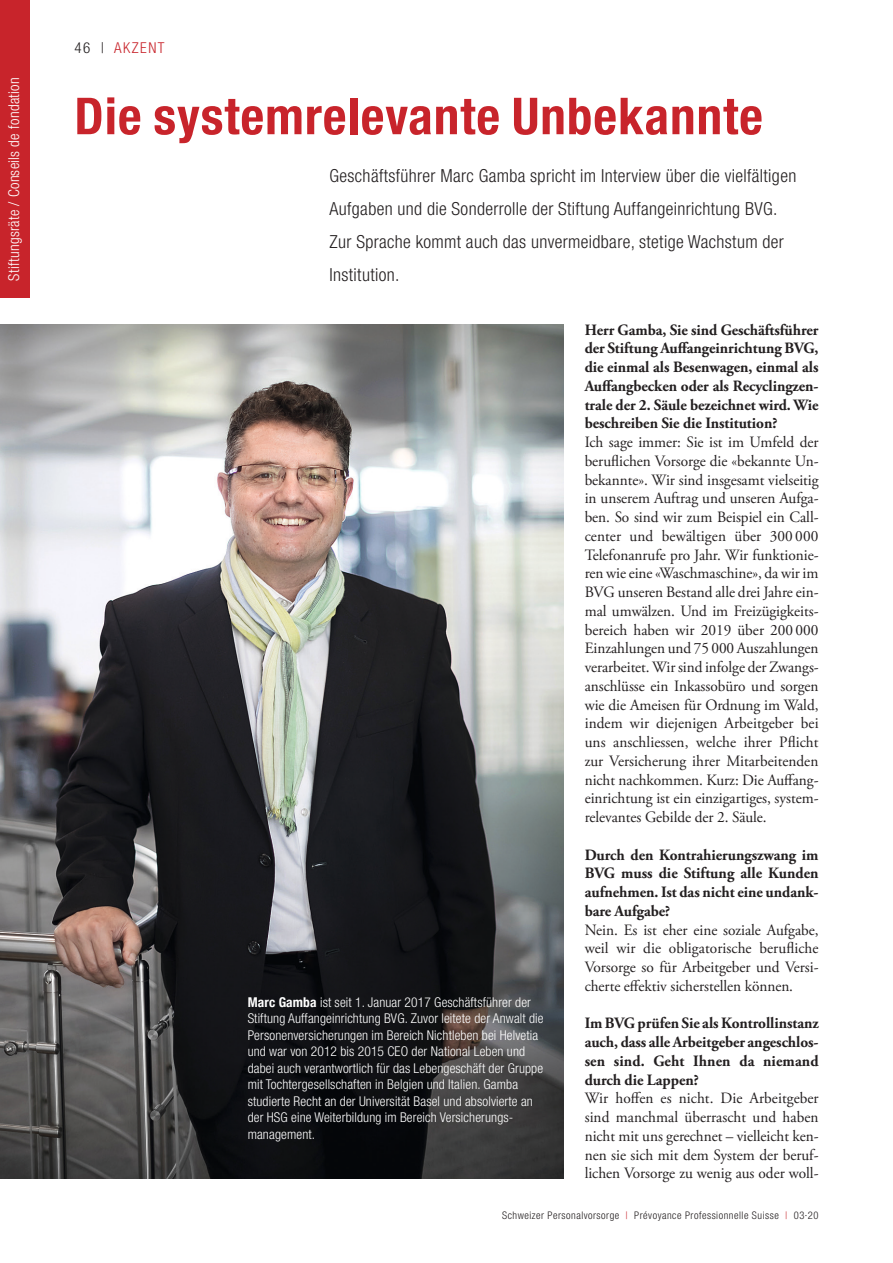
<style>
.page{position:relative;width:893px;height:1263px;background:#fff}
.page>*{position:absolute;margin:0;border:0;box-sizing:border-box;transform-origin:0 0}
.Haupttitel_R{font:700 condensed 51px "Helvetica Neue LT Com";letter-spacing:.02em;color:#c8242b}
.Lead_DE{font:300 condensed 18px/33px "Helvetica Neue LT Com";letter-spacing:.02em;color:#231f20}
.Body_oE_DE{font:15.75px/18.8px "Adobe Garamond Pro";letter-spacing:-.005em;color:#231f20;text-align:justify}
.Body_oE_bold_DE{font:700 15.75px/18.8px "Adobe Garamond Pro";letter-spacing:-.005em;color:#231f20;text-align:justify}
.Kasten_Text_f_Einzug{font:300 condensed 15px "Helvetica Neue LT Com";letter-spacing:.02em;color:#fff}
.t1{font:300 condensed 15px "Helvetica Neue LT Com";letter-spacing:.1em;color:#c8242b}
.Kasten_Text_oE_DE{font:300 condensed 13.5px/16.5px "Helvetica Neue LT Com";letter-spacing:.01em;color:#fff}
.t2{font:300 condensed 10.5px "Helvetica Neue LT Com";letter-spacing:.05em;color:#231f20}
.s1{color:#231f20}
.s2{font-weight:700}
.s3{color:#c8242b}
</style>
<div class="page">
<img style="left:0;top:324px;width:563px;height:854px">
<div style="left:0;top:0;width:30px;height:298px;background:#c8242b"></div>
<p class="Kasten_Text_f_Einzug" style="left:5px;top:281px;width:205px;rotate:-90deg">Stiftungsräte / Conseils de fondation</p>
<p class="t1" style="left:74px;top:39px;width:92px"><span class="s1">46 |</span> AKZENT</p>
<p class="Haupttitel_R" style="left:74px;top:86px;width:690px">Die systemrelevante Unbekannte</p>
<p class="Lead_DE" style="left:330px;top:159px;width:468px">Geschäftsführer Marc Gamba spricht im Interview über die vielfältigen Aufgaben und die Sonderrolle der Stiftung Auffangeinrichtung BVG.<br>Zur Sprache kommt auch das unvermeidbare, stetige Wachstum der Institution.</p>
<p class="Kasten_Text_oE_DE" style="left:248px;top:994px;width:297px"><span class="s2">Marc Gamba</span> ist seit 1. Januar 2017 Geschäftsführer der Stiftung Auffangeinrichtung BVG. Zuvor leitete der Anwalt die Personenversicherungen im Bereich Nichtleben bei Helvetia und war von 2012 bis 2015 CEO der National Leben und dabei auch verantwortlich für das Lebengeschäft der Gruppe mit Tochtergesellschaften in Belgien und Italien. Gamba studierte Recht an der Universität Basel und absolvierte an der HSG eine Weiterbildung im Bereich Versicherungs&shy;management.</p>
<p class="Body_oE_bold_DE" style="left:585px;top:320px;width:235px">Herr Gamba, Sie sind Geschäftsführer der Stiftung Auffangeinrichtung BVG, die einmal als Besenwagen, einmal als Auffangbecken oder als Recyclingzen&shy;trale der 2. Säule bezeichnet wird. Wie beschreiben Sie die Institution?</p>
<p class="Body_oE_DE" style="left:585px;top:433px;width:235px">Ich sage immer: Sie ist im Umfeld der beruflichen Vorsorge die «bekannte Un&shy;bekannte». Wir sind insgesamt vielseitig in unserem Auftrag und unseren Aufga&shy;ben. So sind wir zum Beispiel ein Call&shy;center und bewältigen über 300 000<br>Telefonanrufe pro Jahr. Wir funktionie&shy;ren wie eine «Waschmaschine», da wir im BVG unseren Bestand alle drei Jahre ein&shy;mal umwälzen. Und im Freizügigkeits&shy;bereich haben wir 2019 über 200 000<br>Einzahlungen und 75 000 Auszahlungen verarbeitet. Wir sind infolge der Zwangs&shy;anschlüsse ein Inkassobüro und sorgen wie die Ameisen für Ordnung im Wald, indem wir diejenigen Arbeitgeber bei uns anschliessen, welche ihrer Pflicht zur Versicherung ihrer Mitarbeitenden nicht nachkommen. Kurz: Die Auffang&shy;einrichtung ist ein einzigartiges, system&shy;relevantes Gebilde der 2. Säule.</p>
<p class="Body_oE_bold_DE" style="left:585px;top:845px;width:235px">Durch den Kontrahierungszwang im BVG muss die Stiftung alle Kunden aufnehmen. Ist das nicht eine undank&shy;bare Aufgabe?</p>
<p class="Body_oE_DE" style="left:585px;top:921px;width:235px">Nein. Es ist eher eine soziale Aufgabe, weil wir die obligatorische berufliche Vorsorge so für Arbeitgeber und Versi&shy;cherte effektiv sicherstellen können.</p>
<p class="Body_oE_bold_DE" style="left:585px;top:1014px;width:236px">Im BVG prüfen Sie als Kontrollinstanz auch, dass alle Arbeitgeber angeschlos&shy;sen sind. Geht Ihnen da niemand durch die Lappen?</p>
<p class="Body_oE_DE" style="left:585px;top:1089px;width:235px">Wir hoffen es nicht. Die Arbeitgeber sind manchmal überrascht und haben nicht mit uns gerechnet – vielleicht ken&shy;nen sie sich mit dem System der beruf&shy;lichen Vorsorge zu wenig aus oder woll-</p>
<p class="t2" style="left:502px;top:1210px;width:318px">Schweizer Personalvorsorge <span class="s3">|</span> Prévoyance Professionnelle Suisse <span class="s3">|</span> 03·20</p>
</div>
